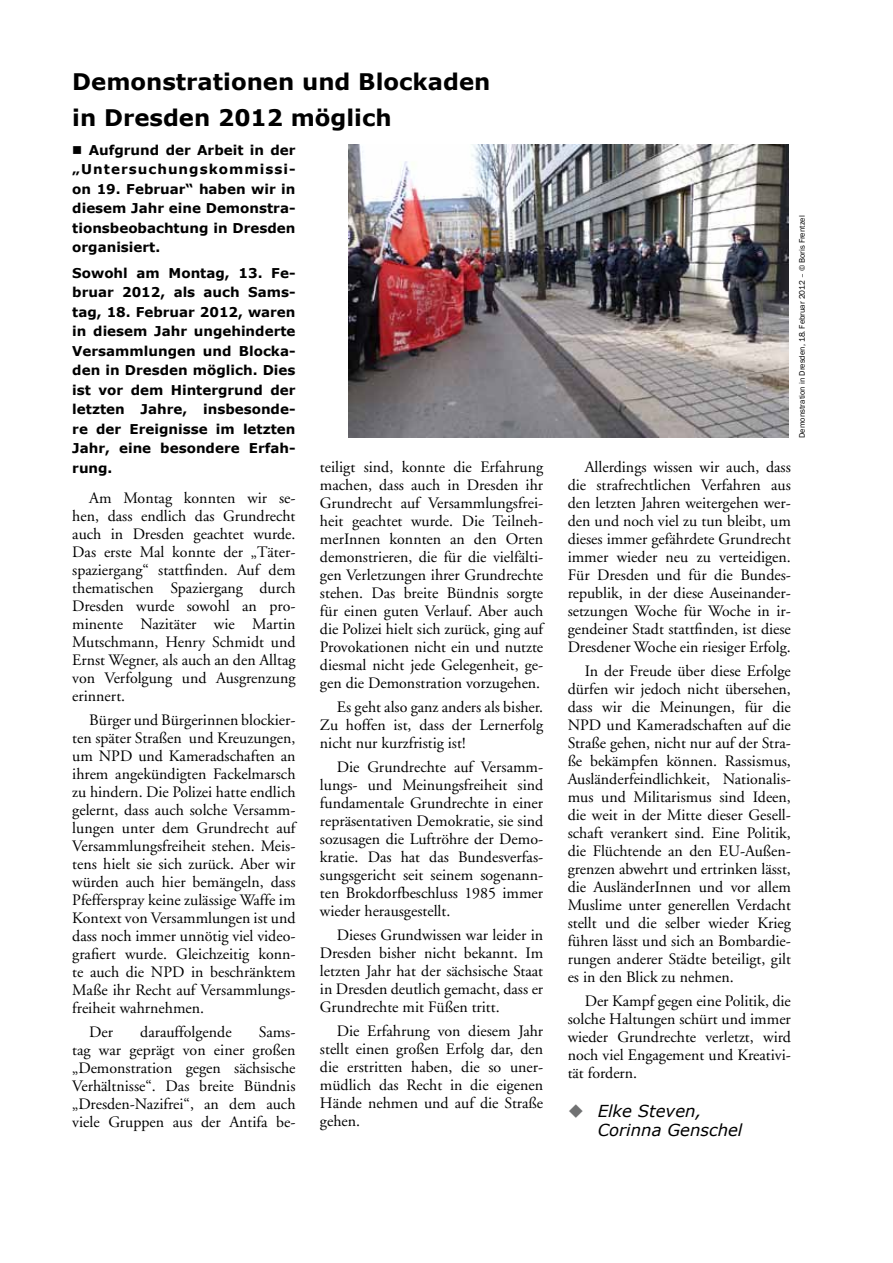
<style>
.page{position:relative;width:893px;height:1263px;background:#fff}
.page>*{position:absolute;margin:0;border:0;box-sizing:border-box;transform-origin:0 0}
.t1{font:700 22.8px/36px "Verdana";color:#000}
.t2{font:italic 16.5px/19.5px "Verdana";color:#000}
.t3{font:15.9px/18px "Adobe Garamond";color:#000;text-align:justify}
.t4{font:700 13.5px/19.5px "Verdana";color:#000;text-align:justify}
.t5{font:8.25px "Franklin Gothic";color:#000}
.s1{color:#707172}
</style>
<div class="page">
<img style="left:349px;top:145px;width:440px;height:293px">
<h1 class="t1" style="left:72px;top:63px;width:420px">Demonstrationen und Blockaden in Dresden 2012 möglich</h1>
<p class="t4" style="left:72px;top:140px;width:225px">■ Aufgrund der Arbeit in der „Untersuchungskommissi&shy;on 19. Februar“ haben wir in diesem Jahr eine Demonstra&shy;tionsbeobachtung in Dresden organisiert.</p>
<p class="t4" style="left:72px;top:263px;width:225px">Sowohl am Montag, 13. Fe&shy;bruar 2012, als auch Sams&shy;tag, 18. Februar 2012, waren in diesem Jahr ungehinderte Versammlungen und Blocka&shy;den in Dresden möglich. Dies ist vor dem Hintergrund der letzten Jahre, insbesonde&shy;re der Ereignisse im letzten Jahr, eine besondere Erfah&shy;rung.</p>
<p class="t3" style="left:72px;top:489px;width:225px;text-indent:17px">Am Montag konnten wir se&shy;hen, dass endlich das Grundrecht auch in Dresden geachtet wurde.<br>Das erste Mal konnte der „Täter&shy;spaziergang“ stattfinden. Auf dem thematischen Spaziergang durch Dresden wurde sowohl an pro&shy;minente Nazitäter wie Martin Mutschmann, Henry Schmidt und Ernst Wegner, als auch an den Alltag von Verfolgung und Ausgrenzung erinnert.</p>
<p class="t3" style="left:72px;top:711px;width:225px;text-indent:17px">Bürger und Bürgerinnen blockier&shy;ten später Straßen und Kreuzungen, um NPD und Kameradschaften an ihrem angekündigten Fackelmarsch zu hindern. Die Polizei hatte endlich gelernt, dass auch solche Versamm&shy;lungen unter dem Grundrecht auf Versammlungsfreiheit stehen. Meis&shy;tens hielt sie sich zurück. Aber wir würden auch hier bemängeln, dass Pfefferspray keine zulässige Waffe im Kontext von Versammlungen ist und dass noch immer unnötig viel video&shy;grafiert wurde. Gleichzeitig konn&shy;te auch die NPD in beschränktem Maße ihr Recht auf Versammlungs&shy;freiheit wahrnehmen.</p>
<p class="t3" style="left:89px;top:1023px;width:25px">Der</p>
<p class="t3" style="left:140px;top:1023px;width:93px">darauffolgende</p>
<p class="t3" style="left:72px;top:1023px;width:225px;text-indent:186px">Sams&shy;tag war geprägt von einer großen „Demonstration gegen sächsische Verhältnisse“. Das breite Bündnis „Dresden-Nazifrei“, an dem auch viele Gruppen aus der Antifa be-</p>
<p class="t3" style="left:320px;top:458px;width:225px">teiligt sind, konnte die Erfahrung machen, dass auch in Dresden ihr Grundrecht auf Versammlungsfrei&shy;heit geachtet wurde. Die Teilneh&shy;merInnen konnten an den Orten demonstrieren, die für die vielfälti&shy;gen Verletzungen ihrer Grundrechte stehen. Das breite Bündnis sorgte für einen guten Verlauf. Aber auch die Polizei hielt sich zurück, ging auf Provokationen nicht ein und nutzte diesmal nicht jede Gelegenheit, ge&shy;gen die Demonstration vorzugehen.</p>
<p class="t3" style="left:320px;top:698px;width:225px;text-indent:17px">Es geht also ganz anders als bisher.<br>Zu hoffen ist, dass der Lernerfolg nicht nur kurzfristig ist!</p>
<p class="t3" style="left:320px;top:758px;width:225px;text-indent:17px">Die Grundrechte auf Versamm&shy;lungs- und Meinungsfreiheit sind fundamentale Grundrechte in einer repräsentativen Demokratie, sie sind sozusagen die Luftröhre der Demo&shy;kratie. Das hat das Bundesverfas&shy;sungsgericht seit seinem sogenann&shy;ten Brokdorfbeschluss 1985 immer wieder herausgestellt.</p>
<p class="t3" style="left:320px;top:926px;width:225px;text-indent:17px">Dieses Grundwissen war leider in Dresden bisher nicht bekannt. Im letzten Jahr hat der sächsische Staat in Dresden deutlich gemacht, dass er Grundrechte mit Füßen tritt.</p>
<p class="t3" style="left:320px;top:1022px;width:225px;text-indent:17px">Die Erfahrung von diesem Jahr stellt einen großen Erfolg dar, den die erstritten haben, die so uner&shy;müdlich das Recht in die eigenen Hände nehmen und auf die Straße gehen.</p>
<p class="t5" style="left:797px;top:438px;width:224px;rotate:-90deg">Demonstration in Dresden, 18. Februar 2012 – © Boris Frentzel</p>
<p class="t3" style="left:568px;top:458px;width:225px;text-indent:17px">Allerdings wissen wir auch, dass die strafrechtlichen Verfahren aus den letzten Jahren weitergehen wer&shy;den und noch viel zu tun bleibt, um dieses immer gefährdete Grundrecht immer wieder neu zu verteidigen.<br>Für Dresden und für die Bundes&shy;republik, in der diese Auseinander&shy;setzungen Woche für Woche in ir&shy;gendeiner Stadt stattfinden, ist diese Dresdener Woche ein riesiger Erfolg.</p>
<p class="t3" style="left:568px;top:662px;width:225px;text-indent:17px">In der Freude über diese Erfolge dürfen wir jedoch nicht übersehen, dass wir die Meinungen, für die NPD und Kameradschaften auf die Straße gehen, nicht nur auf der Stra&shy;ße bekämpfen können. Rassismus, Ausländerfeindlichkeit, Nationalis&shy;mus und Militarismus sind Ideen, die weit in der Mitte dieser Gesell&shy;schaft verankert sind. Eine Politik, die Flüchtende an den EU-Außen&shy;grenzen abwehrt und ertrinken lässt, die AusländerInnen und vor allem Muslime unter generellen Verdacht stellt und die selber wieder Krieg führen lässt und sich an Bombardie&shy;rungen anderer Städte beteiligt, gilt es in den Blick zu nehmen.</p>
<p class="t3" style="left:568px;top:992px;width:225px;text-indent:17px">Der Kampf gegen eine Politik, die solche Haltungen schürt und immer wieder Grundrechte verletzt, wird noch viel Engagement und Kreativi&shy;tät fordern.</p>
<p class="t2" style="left:598px;top:1101px;width:146px;text-indent:-30px"><span class="s1">◆</span> Elke Steven,<br>Corinna Genschel</p>
</div>
